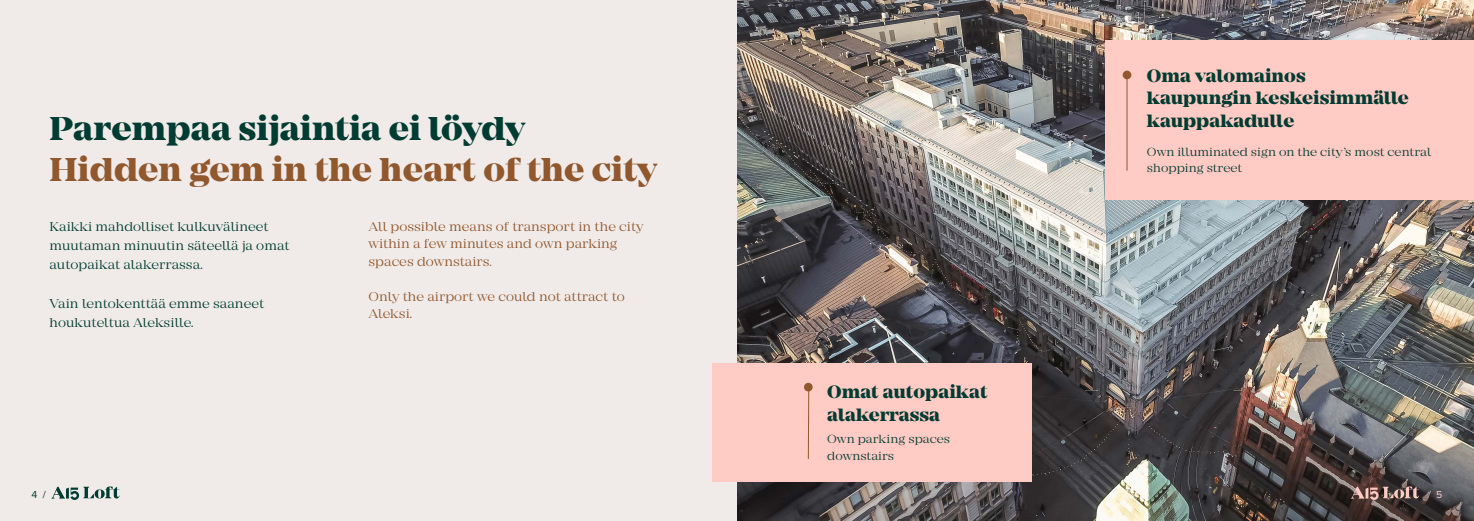
<style>
.page{position:relative;width:1474px;height:521px;background:#fff}
.page>*{position:absolute;margin:0;border:0;box-sizing:border-box;transform-origin:0 0}
.t1{font:800 34.3px "Mirador";color:#91572d}
.t2{font:800 34.3px "Mirador";color:#003c31}
.t3{font:800 18.55px/22.2px "Mirador";color:#003c31}
.t4{font:13.3px/19.2px "Mirador";color:#003c31}
.t5{font:13.3px/17.5px "Mirador";color:#91572d}
.t6{font:12.25px/16.4px "Mirador";color:#003c31}
.t7{font:10.5px "Proxima Nova";color:#003c31}
.t8{font:10.5px "Proxima Nova";color:#ffcbc4}
</style>
<div class="page">
<div style="left:0;top:0;width:737px;height:521px;background:#f0ebe8"></div>
<img style="left:737px;top:0;width:736px;height:521px">
<div style="left:711px;top:363px;width:320px;height:119px;background:#ffcbc4"></div>
<div style="left:1105px;top:40px;width:368px;height:160px;background:#ffcbc4"></div>
<hr style="left:1126px;top:75px;width:1px;height:96px;background:#91572d">
<svg style="left:807px;top:391px;width:2px;height:68px"></svg>
<div style="left:1122px;top:71px;width:9px;height:8px;background:#91572d;border-radius:50%"></div>
<div style="left:804px;top:383px;width:8px;height:8px;background:#91572d;border-radius:50%"></div>
<svg style="left:1350px;top:486px;width:68px;height:14px"></svg>
<svg style="left:51px;top:486px;width:69px;height:14px"></svg>
<h1 class="t2" style="left:50px;top:108px;width:477px">Parempaa sijaintia ei löydy</h1>
<h1 class="t1" style="left:50px;top:149px;width:609px">Hidden gem in the heart of the city</h1>
<p class="t4" style="left:50px;top:217px;width:241px">Kaikki mahdolliset kulkuvälineet muutaman minuutin säteellä ja omat autopaikat alakerrassa.</p>
<p class="t4" style="left:50px;top:294px;width:216px">Vain lentokenttää emme saaneet houkuteltua Aleksille.</p>
<p class="t5" style="left:368px;top:218px;width:277px">All possible means of transport in the city within a few minutes and own parking spaces downstairs.</p>
<p class="t5" style="left:368px;top:288px;width:258px">Only the airport we could not attract to<br>Aleksi.</p>
<h2 class="t3" style="left:827px;top:381px;width:162px">Omat autopaikat alakerrassa</h2>
<p class="t6" style="left:827px;top:431px;width:124px">Own parking spaces downstairs</p>
<h2 class="t3" style="left:1146px;top:65px;width:263px">Oma valomainos kaupungin keskeisimmälle kauppakadulle</h2>
<p class="t6" style="left:1146px;top:144px;width:286px">Own illuminated sign on the city’s most central shopping street</p>
<p class="t7" style="left:32px;top:487px;width:16px">4 /</p>
<p class="t8" style="left:1427px;top:487px;width:16px">/ 5</p>
</div>
